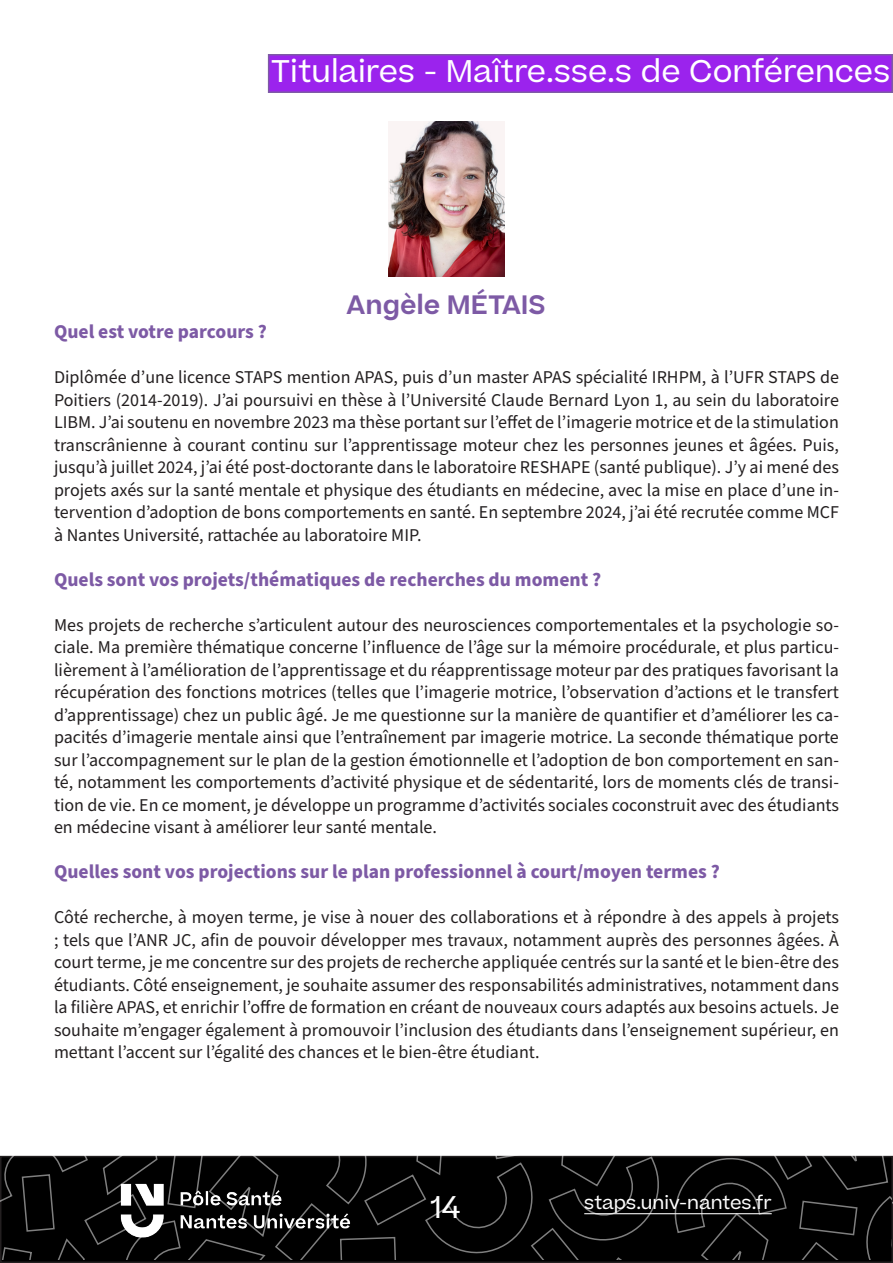
<style>
.page{position:relative;width:893px;height:1263px;background:#fff}
.page>*{position:absolute;margin:0;border:0;box-sizing:border-box;transform-origin:0 0}
.t1{font:30px "Beatrice";color:#fff}
.t2{font:600 25.5px "Beatrice";color:#7d5aa5}
.t3{font:700 19.5px "Source Sans Pro";color:#7d5aa5}
.t4{font:18px/22.5px "Source Sans Pro";color:#231f20;text-align:justify}
.t5{font:18px "Beatrice";color:#fff}
</style>
<div class="page">
<svg style="left:0;top:1156px;width:893px;height:107px;background:#0e0e0e"></svg>
<img style="left:389px;top:122px;width:115px;height:154px">
<div style="left:269px;top:55px;width:623px;height:37px;background:#9b23ed"></div>
<div style="left:268px;top:54px;width:625px;height:39px;border:2px solid #7d5aa5"></div>
<p class="t1" style="left:271px;top:51px;width:621px">Titulaires - Maître.sse.s de Conférences</p>
<p class="t2" style="left:346px;top:287px;width:201px">Angèle MÉTAIS</p>
<p class="t3" style="left:54px;top:318px;width:215px">Quel est votre parcours ?</p>
<p class="t4" style="left:54px;top:367px;width:786px">Diplômée d’une licence STAPS mention APAS, puis d’un master APAS spécialité IRHPM, à l’UFR STAPS de Poitiers (2014-2019). J’ai poursuivi en thèse à l’Université Claude Bernard Lyon 1, au sein du laboratoire LIBM. J’ai soutenu en novembre 2023 ma thèse portant sur l’effet de l’imagerie motrice et de la stimulation transcrânienne à courant continu sur l’apprentissage moteur chez les personnes jeunes et âgées. Puis, jusqu’à juillet 2024, j’ai été post-doctorante dans le laboratoire RESHAPE (santé publique). J’y ai mené des projets axés sur la santé mentale et physique des étudiants en médecine, avec la mise en place d’une in&shy;tervention d’adoption de bons comportements en santé. En septembre 2024, j’ai été recrutée comme MCF à Nantes Université, rattachée au laboratoire MIP.</p>
<p class="t3" style="left:54px;top:566px;width:549px">Quels sont vos projets/thématiques de recherches du moment ?</p>
<p class="t4" style="left:54px;top:614px;width:786px">Mes projets de recherche s’articulent autour des neurosciences comportementales et la psychologie so&shy;ciale. Ma première thématique concerne l’influence de l’âge sur la mémoire procédurale, et plus particu&shy;lièrement à l’amélioration de l’apprentissage et du réapprentissage moteur par des pratiques favorisant la récupération des fonctions motrices (telles que l’imagerie motrice, l’observation d’actions et le transfert d’apprentissage) chez un public âgé. Je me questionne sur la manière de quantifier et d’améliorer les ca&shy;pacités d’imagerie mentale ainsi que l’entraînement par imagerie motrice. La seconde thématique porte sur l’accompagnement sur le plan de la gestion émotionnelle et l’adoption de bon comportement en san&shy;té, notamment les comportements d’activité physique et de sédentarité, lors de moments clés de transi&shy;tion de vie. En ce moment, je développe un programme d’activités sociales coconstruit avec des étudiants en médecine visant à améliorer leur santé mentale.</p>
<p class="t3" style="left:54px;top:858px;width:667px">Quelles sont vos projections sur le plan professionnel à court/moyen termes ?</p>
<p class="t4" style="left:54px;top:907px;width:786px">Côté recherche, à moyen terme, je vise à nouer des collaborations et à répondre à des appels à projets ; tels que l’ANR JC, afin de pouvoir développer mes travaux, notamment auprès des personnes âgées. À court terme, je me concentre sur des projets de recherche appliquée centrés sur la santé et le bien-être des étudiants. Côté enseignement, je souhaite assumer des responsabilités administratives, notamment dans la filière APAS, et enrichir l’offre de formation en créant de nouveaux cours adaptés aux besoins actuels. Je souhaite m’engager également à promouvoir l’inclusion des étudiants dans l’enseignement supérieur, en mettant l’accent sur l’égalité des chances et le bien-être étudiant.</p>
<p class="t1" style="left:430px;top:1187px;width:31px">14</p>
<p class="t5" style="left:584px;top:1191px;width:189px">staps.univ-nantes.fr</p>
</div>
